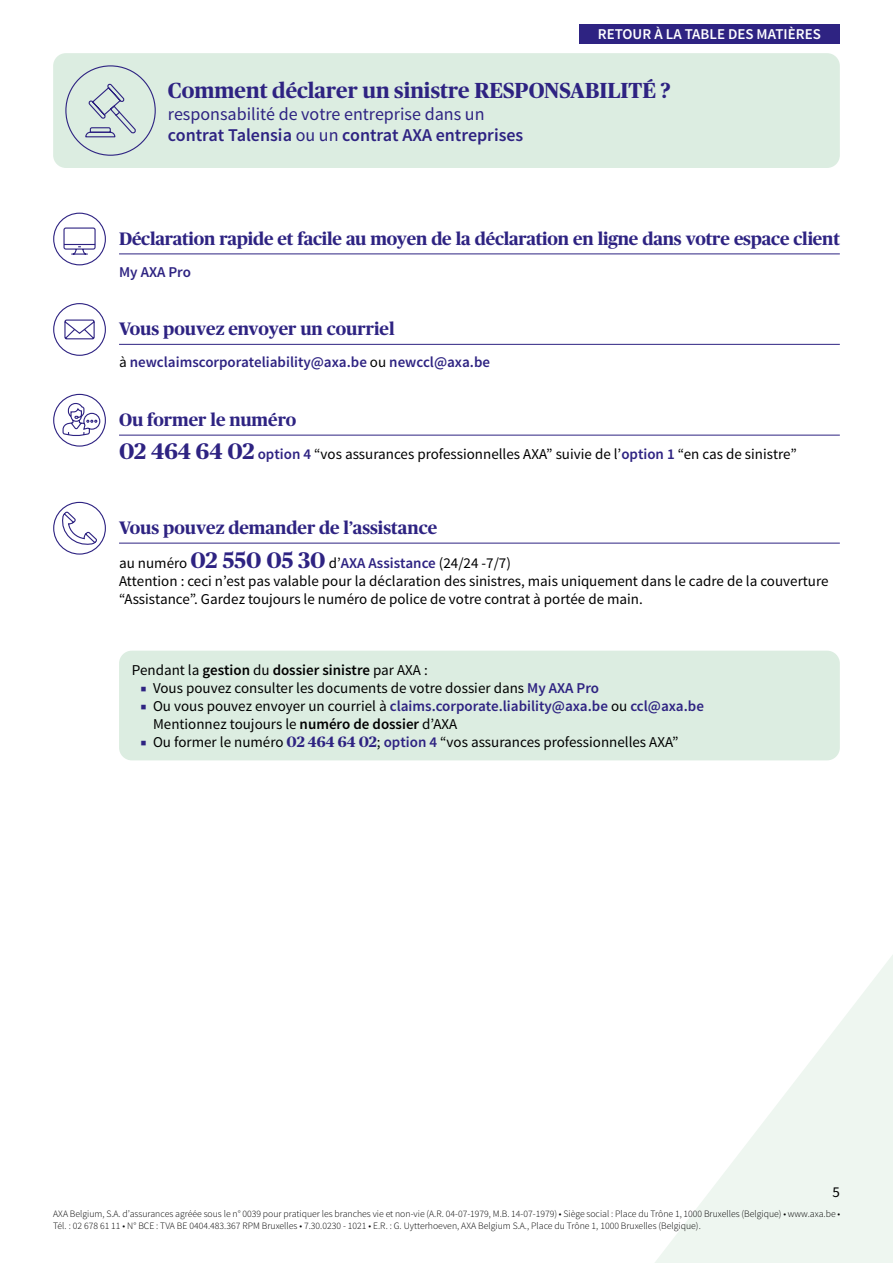
<style>
.page{position:relative;width:893px;height:1263px;background:#fff}
.page>*{position:absolute;margin:0;border:0;box-sizing:border-box;transform-origin:0 0}
.t1{font:700 21.75px "Publico Headline";color:#2e2382}
.t2{font:700 18px "Publico Headline";letter-spacing:-.01em;color:#2e2382}
.t3{font:18px/21.6px "Source Sans Pro";color:#2e2382}
.t4{font:15px/18px "Source Sans Pro";color:#000}
.t5{font:600 15px "Source Sans Pro";color:#2e2382}
.t6{font:600 15px "Source Sans Pro";color:#000}
.t7{font:600 15px "Source Sans Pro";color:#fff}
.t8{font:300 9.75px/11.7px "Source Sans Pro";color:#000}
.s1{font-weight:600}
.s2{font-weight:400;color:#000}
.s3{font-family:"Publico Headline";font-weight:700;font-size:22.5px;color:#2e2382}
.s4{font-weight:600;color:#2e2382}
.s5{font-weight:400}
.s6{font-size:22.5px;color:#2e2382}
.s7{font-family:"Publico Headline";font-weight:700;color:#2e2382}
</style>
<div class="page">
<svg style="left:655px;top:955px;width:238px;height:308px;fill:#f4f9f5"></svg>
<div style="left:53px;top:53px;width:787px;height:115px;background:#dcede1;border-radius:13px"></div>
<svg style="left:85px;top:83px;width:51px;height:55px"></svg>
<hr style="left:119px;top:344px;width:721px;height:1px;background:#2e2382">
<div style="left:53px;top:213px;width:53px;height:52px;border:1px solid #2e2382;border-radius:50%"></div>
<div style="left:53px;top:303px;width:53px;height:53px;border:1px solid #2e2382;border-radius:50%"></div>
<svg style="left:63px;top:227px;width:33px;height:28px"></svg>
<svg style="left:64px;top:319px;width:31px;height:21px"></svg>
<div style="left:119px;top:651px;width:721px;height:109px;background:#dcede1;border-radius:13px"></div>
<hr style="left:119px;top:543px;width:721px;height:1px;background:#2e2382">
<hr style="left:119px;top:435px;width:721px;height:1px;background:#2e2382">
<div style="left:53px;top:502px;width:53px;height:53px;border:1px solid #2e2382;border-radius:50%"></div>
<div style="left:53px;top:394px;width:53px;height:53px;border:1px solid #2e2382;border-radius:50%"></div>
<svg style="left:62px;top:402px;width:39px;height:35px"></svg>
<svg style="left:62px;top:510px;width:36px;height:35px"></svg>
<div style="left:579px;top:24px;width:260px;height:20px;background:#2e2382"></div>
<hr style="left:119px;top:253px;width:721px;height:1px;background:#2e2382">
<p class="t7" style="left:598px;top:25px;width:225px">RETOUR À LA TABLE DES MATIÈRES</p>
<h1 class="t1" style="left:168px;top:75px;width:504px">Comment déclarer un sinistre RESPONSABILITÉ ?</h1>
<p class="t3" style="left:168px;top:103px;width:357px">responsabilité de votre entreprise dans un <span class="s1">contrat Talensia</span> ou un <span class="s1">contrat AXA entreprises</span></p>
<p class="t2" style="left:119px;top:226px;width:722px">Déclaration rapide et facile au moyen de la déclaration en ligne dans votre espace client</p>
<p class="t5" style="left:119px;top:262px;width:73px">My AXA Pro</p>
<p class="t2" style="left:119px;top:316px;width:277px">Vous pouvez envoyer un courriel</p>
<p class="t5" style="left:119px;top:353px;width:372px"><span class="s2">à</span> newclaimscorporateliability@axa.be <span class="s2">ou</span> newccl@axa.be</p>
<p class="t2" style="left:119px;top:407px;width:179px">Ou former le numéro</p>
<p class="t4" style="left:119px;top:445px;width:679px"><span class="s3">02 464 64 02</span> <span class="s4">option 4</span> “vos assurances professionnelles AXA” suivie de l’<span class="s4">option 1</span> “en cas de sinistre”</p>
<p class="t2" style="left:119px;top:515px;width:320px">Vous pouvez demander de l’assistance</p>
<p class="t4" style="left:119px;top:554px;width:711px">au numéro <span class="s3">02 550 05 30</span> d’<span class="s4">AXA Assistance</span> (24/24 -7/7)<br>Attention : ceci n’est pas valable pour la déclaration des sinistres, mais uniquement dans le cadre de la couverture “Assistance”. Gardez toujours le numéro de police de votre contrat à portée de main.</p>
<p class="t6" style="left:132px;top:661px;width:297px"><span class="s5">Pendant la</span> gestion <span class="s5">du</span> dossier sinistre <span class="s5">par AXA :</span></p>
<p class="t4" style="left:140px;top:679px;width:460px"><span class="s6">■</span> Vous pouvez consulter les documents de votre dossier dans <span class="s4">My AXA Pro</span></p>
<p class="t4" style="left:153px;top:697px;width:552px;text-indent:-13px"><span class="s6">■</span> Ou vous pouvez envoyer un courriel à <span class="s4">claims.corporate.liability@axa.be</span> ou <span class="s4">ccl@axa.be<br></span>Mentionnez toujours le <span class="s1">numéro de dossier</span> d’AXA</p>
<p class="t4" style="left:140px;top:733px;width:540px"><span class="s6">■</span> Ou former le numéro <span class="s7">02 464 64 02</span>; <span class="s4">option 4</span> “vos assurances professionnelles AXA”</p>
<p class="t4" style="left:832px;top:1183px;width:9px">5</p>
<p class="t8" style="left:53px;top:1208px;width:789px">AXA Belgium, S.A. d’assurances agréée sous le n° 0039 pour pratiquer les branches vie et non-vie (A.R. 04-07-1979, M.B. 14-07-1979) • Siège social : Place du Trône 1, 1000 Bruxelles (Belgique) • www.axa.be •<br>Tél. : 02 678 61 11 • N° BCE : TVA BE 0404.483.367 RPM Bruxelles • 7.30.0230 - 1021 • E.R. : G. Uytterhoeven, AXA Belgium S.A., Place du Trône 1, 1000 Bruxelles (Belgique).</p>
</div>
